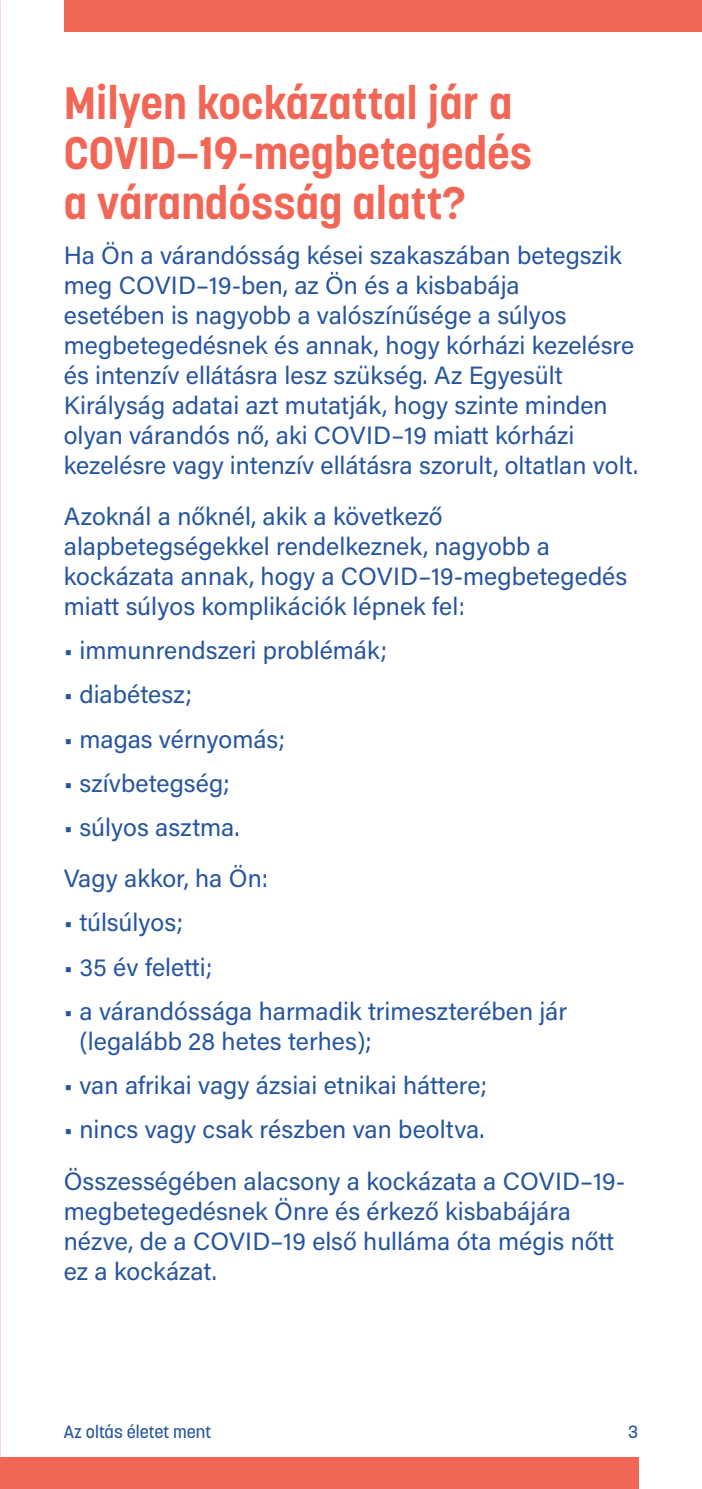
<style>
.page{position:relative;width:702px;height:1489px;background:#fff}
.page>*{position:absolute;margin:0;border:0;box-sizing:border-box;transform-origin:0 0}
.t1{font:700 45px/50px "Korolev";color:#f26656}
.t2{font:25px/30px "Acumin Pro";color:#26559f}
.t3{font:500 17.5px "Korolev";color:#26559f}
</style>
<div class="page">
<div style="left:64px;top:0;width:638px;height:32px;background:#f26656"></div>
<div style="left:0;top:1456px;width:638px;height:32px;background:#f26656"></div>
<p class="t1" style="left:64px;top:78px;width:469px">Milyen kockázattal jár a<br>COVID–19-megbetegedés a várandósság alatt?</p>
<p class="t2" style="left:64px;top:239px;width:575px">Ha Ön a várandósság kései szakaszában betegszik meg COVID–19-ben, az Ön és a kisbabája<br>esetében is nagyobb a valószínűsége a súlyos megbetegedésnek és annak, hogy kórházi kezelésre és intenzív ellátásra lesz szükség. Az Egyesült Királyság adatai azt mutatják, hogy szinte minden olyan várandós nő, aki COVID–19 miatt kórházi kezelésre vagy intenzív ellátásra szorult, oltatlan volt.</p>
<p class="t2" style="left:64px;top:500px;width:565px">Azoknál a nőknél, akik a következő alapbetegségekkel rendelkeznek, nagyobb a kockázata annak, hogy a COVID–19-megbetegedés miatt súlyos komplikációk lépnek fel:</p>
<p class="t2" style="left:64px;top:634px;width:325px">• immunrendszeri problémák;</p>
<p class="t2" style="left:64px;top:678px;width:130px">• diabétesz;</p>
<p class="t2" style="left:64px;top:722px;width:223px">• magas vérnyomás;</p>
<p class="t2" style="left:64px;top:767px;width:167px">• szívbetegség;</p>
<p class="t2" style="left:64px;top:811px;width:177px">• súlyos asztma.</p>
<p class="t2" style="left:64px;top:862px;width:206px">Vagy akkor, ha Ön:</p>
<p class="t2" style="left:64px;top:906px;width:121px">• túlsúlyos;</p>
<p class="t2" style="left:64px;top:950px;width:150px">• 35 év feletti;</p>
<p class="t2" style="left:79px;top:995px;width:489px;text-indent:-16px">• a várandóssága harmadik trimeszterében jár (legalább 28 hetes terhes);</p>
<p class="t2" style="left:64px;top:1069px;width:425px">• van afrikai vagy ázsiai etnikai háttere;</p>
<p class="t2" style="left:64px;top:1113px;width:422px">• nincs vagy csak részben van beoltva.</p>
<p class="t2" style="left:64px;top:1164px;width:563px">Összességében alacsony a kockázata a COVID–19- megbetegedésnek Önre és érkező kisbabájára nézve, de a COVID–19 első hulláma óta mégis nőtt ez a kockázat.</p>
<p class="t3" style="left:64px;top:1420px;width:149px">Az oltás életet ment</p>
<p class="t3" style="left:628px;top:1420px;width:11px">3</p>
</div>
